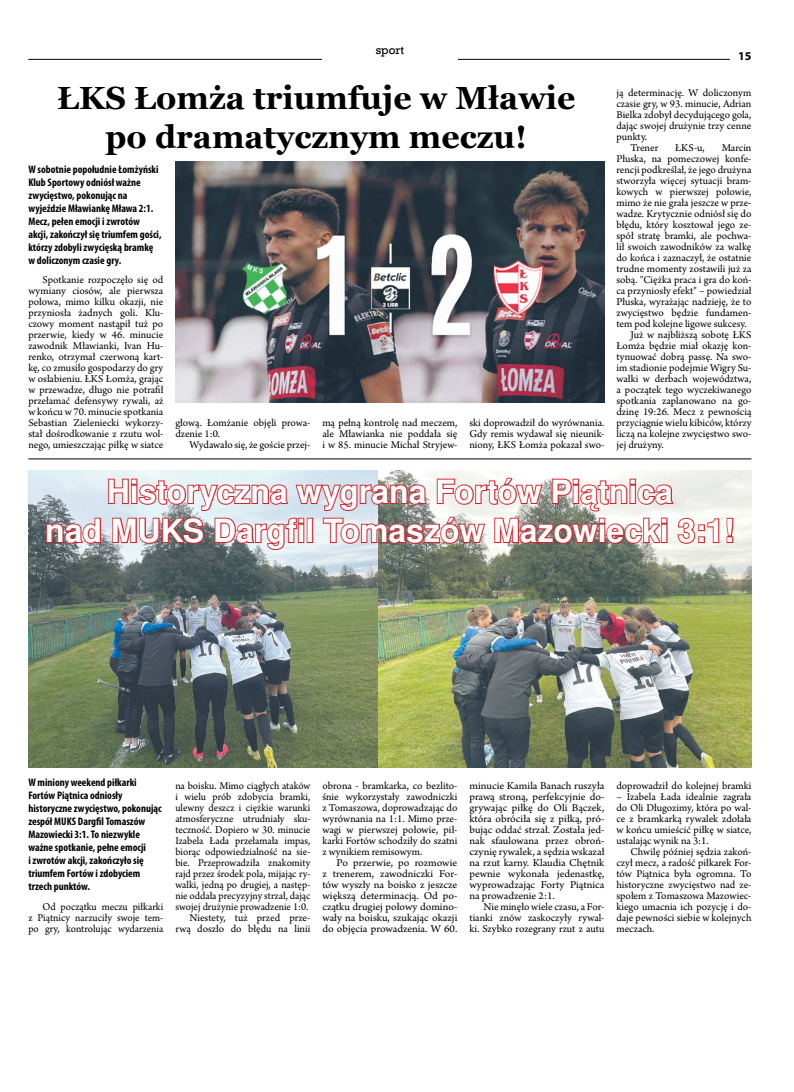
<style>
.page{position:relative;width:794px;height:1092px;background:#fff}
.page>*{position:absolute;margin:0;border:0;box-sizing:border-box;transform-origin:0 0}
.t1{font:700 32px/39px "Nimbus San L";color:#fff;text-align:center}
.t2{font:700 32px/39px "Georgia";color:#000;text-align:center}
.t3{font:700 12px "Myriad Pro";color:#000}
.t4{font:11px/11px "Arno Pro";color:#000;text-align:justify}
.t5{font:11px/11px "Arno Pro";color:#000;text-align:justify;scale:1.04 1}
.t6{font:700 condensed 11px/13px "Myriad Pro";color:#000}
.t7{font:11px "Rockwell";color:#000}
</style>
<div class="page">
<hr style="left:28px;top:59px;width:702px;height:1px;background:#000">
<div style="left:322px;top:45px;width:136px;height:18px;background:#fff"></div>
<img style="left:175px;top:162px;width:429px;height:240px">
<hr style="left:28px;top:458px;width:723px;height:1px;background:#000">
<img style="left:28px;top:470px;width:723px;height:297px">
<img style="left:45px;top:476px;width:689px;height:75px">
<p class="t7" style="left:376px;top:43px;width:30px">sport</p>
<h1 class="t2" style="left:57px;top:77px;width:520px">ŁKS Łomża triumfuje w Mławie po dramatycznym meczu!</h1>
<p class="t6" style="left:28px;top:163px;width:135px">W sobotnie popołudnie Łomżyński<br>Klub Sportowy odniósł ważne zwycięstwo, pokonując na wyjeździe Mławiankę Mława 2:1.<br>Mecz, pełen emocji i zwrotów akcji, zakończył się triumfem gości, którzy zdobyli zwycięską bramkę w doliczonym czasie gry.</p>
<p class="t4" style="left:28px;top:274px;width:137px;text-indent:14px">Spotkanie rozpoczęło się od wymiany ciosów, ale pierwsza połowa, mimo kilku okazji, nie przyniosła żadnych goli. Klu&shy;czowy moment nastąpił tuż po przerwie, kiedy w 46. minucie zawodnik Mławianki, Ivan Hu&shy;renko, otrzymał czerwoną kart&shy;kę, co zmusiło gospodarzy do gry w osłabieniu. ŁKS Łomża, grając w przewadze, długo nie potrafił przełamać defensywy rywali, aż w końcu w 70. minucie spotkania Sebastian Zieleniecki wykorzy&shy;stał dośrodkowanie z rzutu wol&shy;nego, umieszczając piłkę w siatce</p>
<p class="t4" style="left:175px;top:417px;width:136px">głową. Łomżanie objęli prowa&shy;dzenie 1:0.</p>
<p class="t4" style="left:189px;top:439px;width:122px">Wydawało się, że goście przej-</p>
<p class="t4" style="left:322px;top:417px;width:136px">mą pełną kontrolę nad meczem, ale Mławianka nie poddała się i w 85. minucie Michał Stryjew-</p>
<p class="t4" style="left:469px;top:417px;width:136px">ski doprowadził do wyrównania.<br>Gdy remis wydawał się nieunik&shy;niony, ŁKS Łomża pokazał swo-</p>
<p class="t3" style="left:738px;top:48px;width:15px">15</p>
<p class="t4" style="left:616px;top:87px;width:136px">ją determinację. W doliczonym</p>
<p class="t4" style="left:616px;top:98px;width:136px">czasie gry, w 93. minucie, Adrian</p>
<p class="t4" style="left:616px;top:109px;width:136px">Bielka zdobył decydującego gola,</p>
<p class="t4" style="left:616px;top:120px;width:136px">dając swojej drużynie trzy cenne</p>
<p class="t4" style="left:616px;top:131px;width:32px">punkty.</p>
<p class="t4" style="left:630px;top:142px;width:29px">Trener</p>
<p class="t4" style="left:675px;top:142px;width:31px">ŁKS-u,</p>
<p class="t4" style="left:721px;top:142px;width:31px">Marcin</p>
<p class="t4" style="left:616px;top:153px;width:136px">Płuska, na pomeczowej konfe-</p>
<p class="t4" style="left:616px;top:164px;width:136px">rencji podkreślał, że jego drużyna</p>
<p class="t4" style="left:616px;top:175px;width:136px">stworzyła więcej sytuacji bram-</p>
<p class="t4" style="left:616px;top:186px;width:136px">kowych w pierwszej połowie,</p>
<p class="t4" style="left:616px;top:197px;width:136px">mimo że nie grała jeszcze w prze-</p>
<p class="t4" style="left:616px;top:208px;width:136px">wadze. Krytycznie odniósł się do</p>
<p class="t4" style="left:616px;top:219px;width:136px">błędu, który kosztował jego ze-</p>
<p class="t4" style="left:616px;top:230px;width:136px">spół stratę bramki, ale pochwa-</p>
<p class="t4" style="left:616px;top:241px;width:136px">lił swoich zawodników za walkę</p>
<p class="t4" style="left:616px;top:252px;width:136px">do końca i zaznaczył, że ostatnie</p>
<p class="t4" style="left:616px;top:263px;width:136px">trudne momenty zostawili już za</p>
<p class="t4" style="left:616px;top:274px;width:136px">sobą. "Ciężka praca i gra do koń-</p>
<p class="t4" style="left:616px;top:285px;width:136px">ca przyniosły efekt" – powiedział</p>
<p class="t4" style="left:616px;top:296px;width:136px">Płuska, wyrażając nadzieję, że to</p>
<p class="t4" style="left:616px;top:307px;width:136px">zwycięstwo będzie fundamen-</p>
<p class="t4" style="left:616px;top:318px;width:132px">tem pod kolejne ligowe sukcesy.</p>
<p class="t4" style="left:630px;top:329px;width:122px">Już w najbliższą sobotę ŁKS</p>
<p class="t4" style="left:616px;top:340px;width:136px">Łomża będzie miał okazję kon-</p>
<p class="t4" style="left:616px;top:351px;width:136px">tynuować dobrą passę. Na swo-</p>
<p class="t4" style="left:616px;top:362px;width:136px">im stadionie podejmie Wigry Su-</p>
<p class="t4" style="left:616px;top:373px;width:136px">wałki w derbach województwa,</p>
<p class="t4" style="left:616px;top:384px;width:136px">a początek tego wyczekiwanego</p>
<p class="t4" style="left:616px;top:395px;width:136px">spotkania zaplanowano na go-</p>
<p class="t4" style="left:616px;top:406px;width:136px">dzinę 19:26. Mecz z pewnością</p>
<p class="t4" style="left:616px;top:417px;width:137px">przyciągnie wielu kibiców, którzy</p>
<p class="t4" style="left:616px;top:428px;width:136px">liczą na kolejne zwycięstwo swo-</p>
<p class="t4" style="left:616px;top:439px;width:49px">jej drużyny.</p>
<h1 class="t1" style="left:45px;top:471px;width:691px">Historyczna wygrana Fortów Piątnica<br>nad MUKS Dargfil Tomaszów Mazowiecki 3:1!</h1>
<p class="t6" style="left:28px;top:776px;width:135px">W miniony weekend piłkarki<br>Fortów Piątnica odniosły historyczne zwycięstwo, pokonując zespół MUKS Dargfil Tomaszów<br>Mazowiecki 3:1. To niezwykle ważne spotkanie, pełne emocji<br>i zwrotów akcji, zakończyło się triumfem Fortów i zdobyciem trzech punktów.</p>
<p class="t4" style="left:28px;top:901px;width:136px;text-indent:14px">Od początku meczu piłkarki z Piątnicy narzuciły swoje tem&shy;po gry, kontrolując wydarzenia</p>
<p class="t4" style="left:175px;top:780px;width:137px;text-align:right">na boisku. Mimo ciągłych ataków i wielu prób zdobycia bramki, ulewny deszcz i ciężkie warunki atmosferyczne utrudniały sku&shy;teczność. Dopiero w 30. minucie<br>Izabela Łada przełamała impas, biorąc odpowiedzialność na sie&shy;bie. Przeprowadziła znakomity rajd przez środek pola, mijając ry&shy;walki, jedną po drugiej, a następ&shy;nie oddała precyzyjny strzał, dając swojej drużynie prowadzenie 1:0.<br>Niestety, tuż przed prze&shy;rwą doszło do błędu na linii</p>
<p class="t4" style="left:322px;top:780px;width:136px">obrona - bramkarka, co bezlito&shy;śnie wykorzystały zawodniczki z Tomaszowa, doprowadzając do wyrównania na 1:1. Mimo prze&shy;wagi w pierwszej połowie, pił&shy;karki Fortów schodziły do szatni z wynikiem remisowym.</p>
<p class="t5" style="left:322px;top:857px;width:131px;text-indent:14px">Po przerwie, po rozmowie z trenerem, zawodniczki For&shy;tów wyszły na boisko z jeszcze większą determinacją. Od po&shy;czątku drugiej połowy domino&shy;wały na boisku, szukając okazji do objęcia prowadzenia. W 60.</p>
<p class="t5" style="left:469px;top:780px;width:132px">minucie Kamila Banach ruszyła prawą stroną, perfekcyjnie do&shy;grywając piłkę do Oli Bączek, która obróciła się z piłką, pró&shy;bując oddać strzał. Została jed&shy;nak sfaulowana przez obroń&shy;czynię rywalek, a sędzia wskazał na rzut karny. Klaudia Chętnik pewnie wykonała jedenastkę, wyprowadzając Forty Piątnica na prowadzenie 2:1.</p>
<p class="t4" style="left:469px;top:901px;width:136px;text-indent:14px">Nie minęło wiele czasu, a For&shy;tianki znów zaskoczyły rywal&shy;ki. Szybko rozegrany rzut z autu</p>
<p class="t4" style="left:616px;top:780px;width:136px">doprowadził do kolejnej bramki</p>
<p class="t4" style="left:616px;top:791px;width:136px">– Izabela Łada idealnie zagrała do Oli Długozimy, która po wal&shy;ce z bramkarką rywalek zdołała w końcu umieścić piłkę w siatce, ustalając wynik na 3:1.</p>
<p class="t4" style="left:616px;top:846px;width:136px;text-indent:14px">Chwilę później sędzia zakoń&shy;czył mecz, a radość piłkarek For&shy;tów Piątnica była ogromna. To historyczne zwycięstwo nad ze&shy;społem z Tomaszowa Mazowiec&shy;kiego umacnia ich pozycję i do&shy;daje pewności siebie w kolejnych meczach.</p>
</div>
